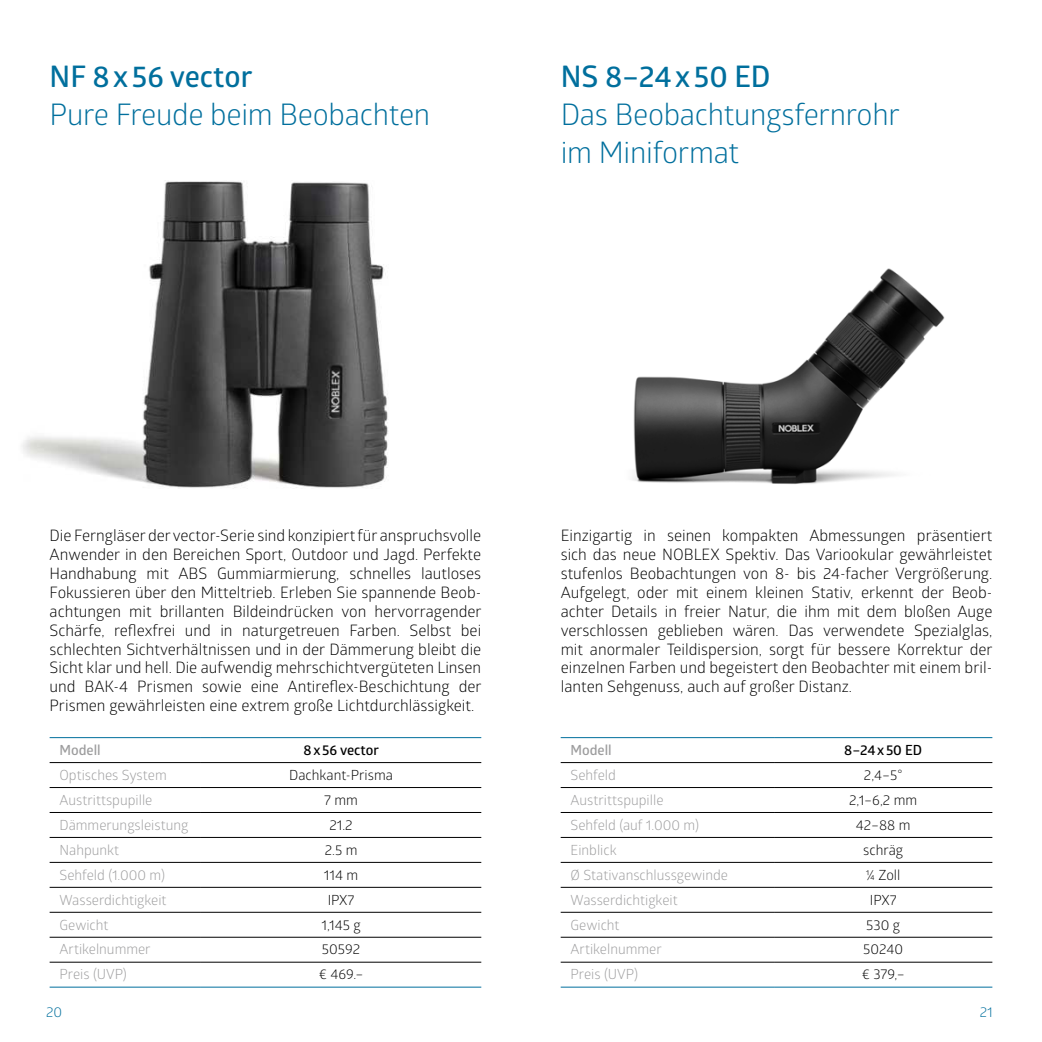
<style>
.page{position:relative;width:1042px;height:1042px;background:#fff}
.page>*{position:absolute;margin:0;border:0;box-sizing:border-box;transform-origin:0 0}
.t1{font:29.75px/37.8px "Glober";letter-spacing:-.01em;color:#006f9d}
.t2{font:600 29.75px "Glober";color:#006f9d}
.t3{font:15.75px/18.9px "Glober";color:#000;text-align:justify}
.t4{font:14px "Glober";color:#9c9c9d}
.t5{font:14px "Glober";color:#000}
.t6{font:600 14px "Glober";color:#000}
.t7{font:600 14px "Glober";color:#9c9c9d}
.t8{font:14px "Glober";color:#006f9d}
</style>
<div class="page">
<hr style="left:561px;top:737px;width:213px;height:1px;background:#006f9d">
<hr style="left:561px;top:762px;width:213px;height:1px;background:#000">
<hr style="left:561px;top:887px;width:213px;height:1px;background:#000">
<hr style="left:774px;top:887px;width:218px;height:1px;background:#000">
<hr style="left:561px;top:912px;width:213px;height:1px;background:#000">
<hr style="left:774px;top:912px;width:218px;height:1px;background:#000">
<hr style="left:774px;top:762px;width:218px;height:1px;background:#000">
<hr style="left:561px;top:787px;width:213px;height:1px;background:#000">
<hr style="left:774px;top:787px;width:218px;height:1px;background:#000">
<hr style="left:561px;top:812px;width:213px;height:1px;background:#000">
<hr style="left:774px;top:812px;width:218px;height:1px;background:#000">
<hr style="left:561px;top:837px;width:213px;height:1px;background:#000">
<hr style="left:774px;top:837px;width:218px;height:1px;background:#000">
<hr style="left:561px;top:862px;width:213px;height:1px;background:#000">
<hr style="left:774px;top:862px;width:218px;height:1px;background:#000">
<hr style="left:561px;top:937px;width:213px;height:1px;background:#000">
<hr style="left:774px;top:937px;width:218px;height:1px;background:#000">
<hr style="left:561px;top:962px;width:213px;height:1px;background:#000">
<hr style="left:774px;top:962px;width:218px;height:1px;background:#000">
<hr style="left:774px;top:737px;width:218px;height:1px;background:#006f9d">
<hr style="left:561px;top:986px;width:213px;height:1px;background:#006f9d">
<hr style="left:774px;top:986px;width:218px;height:1px;background:#006f9d">
<hr style="left:50px;top:737px;width:151px;height:1px;background:#006f9d">
<hr style="left:50px;top:762px;width:151px;height:1px;background:#000">
<hr style="left:50px;top:887px;width:151px;height:1px;background:#000">
<hr style="left:201px;top:887px;width:280px;height:1px;background:#000">
<hr style="left:50px;top:912px;width:151px;height:1px;background:#000">
<hr style="left:201px;top:912px;width:280px;height:1px;background:#000">
<hr style="left:201px;top:762px;width:280px;height:1px;background:#000">
<hr style="left:50px;top:787px;width:151px;height:1px;background:#000">
<hr style="left:201px;top:787px;width:280px;height:1px;background:#000">
<hr style="left:50px;top:812px;width:151px;height:1px;background:#000">
<hr style="left:201px;top:812px;width:280px;height:1px;background:#000">
<hr style="left:50px;top:837px;width:151px;height:1px;background:#000">
<hr style="left:201px;top:837px;width:280px;height:1px;background:#000">
<hr style="left:50px;top:862px;width:151px;height:1px;background:#000">
<hr style="left:201px;top:862px;width:280px;height:1px;background:#000">
<hr style="left:50px;top:937px;width:151px;height:1px;background:#000">
<hr style="left:201px;top:937px;width:280px;height:1px;background:#000">
<hr style="left:50px;top:962px;width:151px;height:1px;background:#000">
<hr style="left:201px;top:962px;width:280px;height:1px;background:#000">
<hr style="left:201px;top:737px;width:280px;height:1px;background:#006f9d">
<hr style="left:50px;top:986px;width:151px;height:1px;background:#006f9d">
<hr style="left:201px;top:986px;width:280px;height:1px;background:#006f9d">
<img style="left:22px;top:180px;width:366px;height:308px">
<img style="left:632px;top:268px;width:313px;height:216px">
<h1 class="t2" style="left:50px;top:65px;width:204px">NF 8 x 56 vector</h1>
<h1 class="t1" style="left:50px;top:98px;width:382px">Pure Freude beim Beobachten</h1>
<h1 class="t2" style="left:561px;top:65px;width:211px">NS 8–24 x 50 ED</h1>
<h1 class="t1" style="left:561px;top:98px;width:341px">Das Beobachtungsfernrohr im Miniformat</h1>
<p class="t3" style="left:50px;top:527px;width:433px">Die Ferngläser der vector-Serie sind konzipiert für anspruchsvolle Anwender in den Bereichen Sport, Outdoor und Jagd. Perfekte Handhabung mit ABS Gummiarmierung, schnelles lautloses Fokussieren über den Mitteltrieb. Erleben Sie spannende Beob&shy;achtungen mit brillanten Bildeindrücken von hervorragender Schärfe, reflexfrei und in naturgetreuen Farben. Selbst bei schlechten Sichtverhältnissen und in der Dämmerung bleibt die Sicht klar und hell. Die aufwendig mehrschichtvergüteten Linsen und BAK-4 Prismen sowie eine Antireflex-Beschichtung der Prismen gewährleisten eine extrem große Lichtdurchlässigkeit.</p>
<p class="t7" style="left:60px;top:744px;width:43px">Modell</p>
<p class="t6" style="left:304px;top:744px;width:77px">8 x 56 vector</p>
<p class="t4" style="left:60px;top:768px;width:109px">Optisches System</p>
<p class="t5" style="left:289px;top:768px;width:105px">Dachkant-Prisma</p>
<p class="t4" style="left:60px;top:793px;width:94px">Austrittspupille</p>
<p class="t5" style="left:324px;top:793px;width:35px">7 mm</p>
<p class="t4" style="left:60px;top:818px;width:130px">Dämmerungsleistung</p>
<p class="t5" style="left:329px;top:818px;width:25px">21.2</p>
<p class="t4" style="left:60px;top:843px;width:61px">Nahpunkt</p>
<p class="t5" style="left:325px;top:843px;width:34px">2.5 m</p>
<p class="t4" style="left:60px;top:868px;width:107px">Sehfeld (1.000 m)</p>
<p class="t5" style="left:324px;top:868px;width:36px">114 m</p>
<p class="t4" style="left:60px;top:893px;width:109px">Wasserdichtigkeit</p>
<p class="t5" style="left:328px;top:893px;width:28px">IPX7</p>
<p class="t4" style="left:60px;top:918px;width:50px">Gewicht</p>
<p class="t5" style="left:321px;top:918px;width:41px">1,145 g</p>
<p class="t4" style="left:60px;top:943px;width:93px">Artikelnummer</p>
<p class="t5" style="left:322px;top:943px;width:40px">50592</p>
<p class="t4" style="left:60px;top:968px;width:69px">Preis (UVP)</p>
<p class="t5" style="left:319px;top:968px;width:46px">€ 469.–</p>
<p class="t3" style="left:561px;top:527px;width:433px">Einzigartig in seinen kompakten Abmessungen präsentiert sich das neue NOBLEX Spektiv. Das Variookular gewährleistet stufenlos Beobachtungen von 8- bis 24-facher Vergrößerung.<br>Aufgelegt, oder mit einem kleinen Stativ, erkennt der Beob&shy;achter Details in freier Natur, die ihm mit dem bloßen Auge verschlossen geblieben wären. Das verwendete Spezialglas, mit anormaler Teildispersion, sorgt für bessere Korrektur der einzelnen Farben und begeistert den Beobachter mit einem bril&shy;lanten Sehgenuss, auch auf großer Distanz.</p>
<p class="t7" style="left:570px;top:744px;width:43px">Modell</p>
<p class="t6" style="left:844px;top:744px;width:79px">8–24 x 50 ED</p>
<p class="t4" style="left:570px;top:768px;width:47px">Sehfeld</p>
<p class="t5" style="left:864px;top:768px;width:40px">2,4–5°</p>
<p class="t4" style="left:570px;top:793px;width:94px">Austrittspupille</p>
<p class="t5" style="left:849px;top:793px;width:70px">2,1–6,2 mm</p>
<p class="t4" style="left:570px;top:818px;width:130px">Sehfeld (auf 1.000 m)</p>
<p class="t5" style="left:856px;top:818px;width:56px">42–88 m</p>
<p class="t4" style="left:570px;top:843px;width:48px">Einblick</p>
<p class="t5" style="left:863px;top:843px;width:41px">schräg</p>
<p class="t4" style="left:570px;top:868px;width:159px">Ø Stativanschlussgewinde</p>
<p class="t5" style="left:866px;top:868px;width:36px">¼ Zoll</p>
<p class="t4" style="left:570px;top:893px;width:109px">Wasserdichtigkeit</p>
<p class="t5" style="left:870px;top:893px;width:28px">IPX7</p>
<p class="t4" style="left:570px;top:918px;width:50px">Gewicht</p>
<p class="t5" style="left:866px;top:918px;width:35px">530 g</p>
<p class="t4" style="left:570px;top:943px;width:93px">Artikelnummer</p>
<p class="t5" style="left:863px;top:943px;width:41px">50240</p>
<p class="t4" style="left:570px;top:968px;width:69px">Preis (UVP)</p>
<p class="t5" style="left:861px;top:968px;width:45px">€ 379,–</p>
<p class="t8" style="left:46px;top:1006px;width:18px">20</p>
<p class="t8" style="left:980px;top:1006px;width:14px">21</p>
</div>
